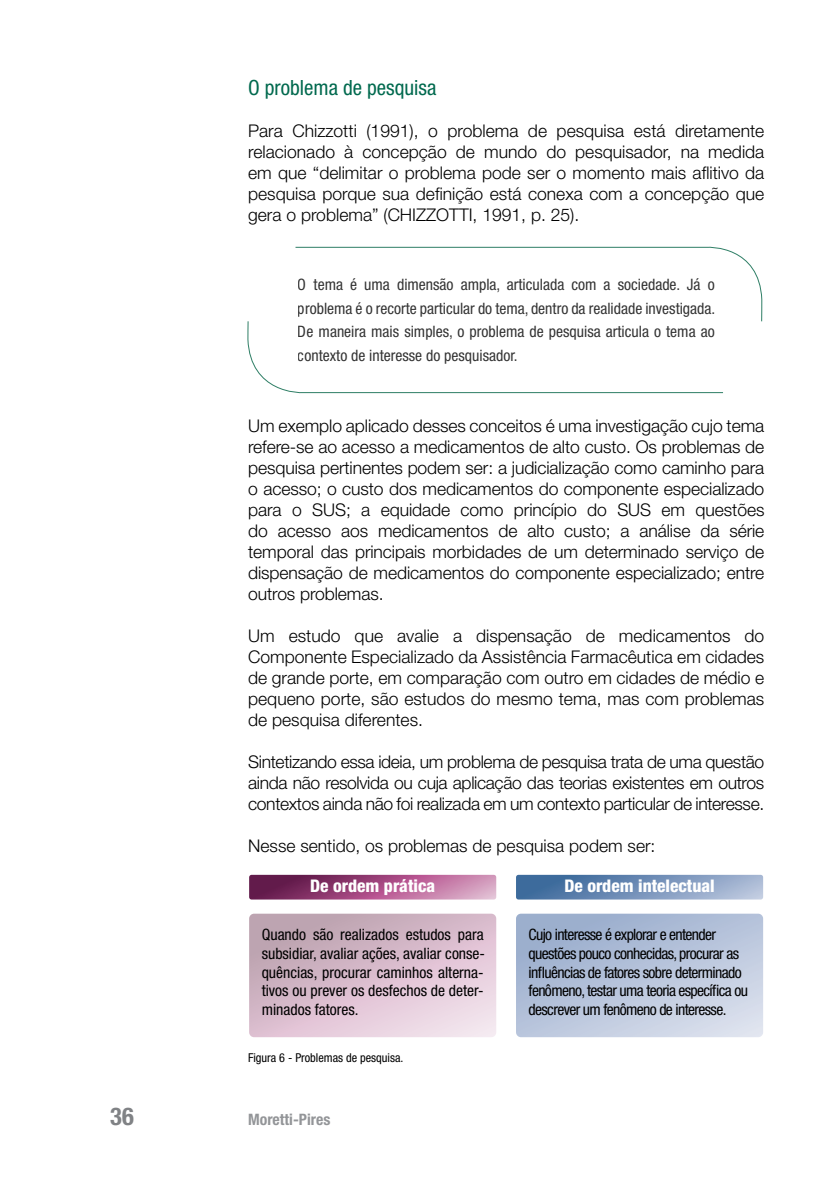
<style>
.page{position:relative;width:814px;height:1191px;background:#fff}
.page>*{position:absolute;margin:0;border:0;box-sizing:border-box;transform-origin:0 0}
.t1{font:700 condensed 24.5px "Helvetica Neue LT Std";color:#808285}
.t2{font:condensed 21px "Helvetica Neue LT Std";color:#00694e}
.t3{font:300 17.5px/21px "Helvetica Neue LT Std";color:#000;text-align:justify}
.t4{font:800 condensed 17.5px "Helvetica Neue LT Std";color:#fff}
.t5{font:condensed 15.75px/18.9px "Helvetica Neue LT Std";letter-spacing:-.04em;color:#000;text-align:justify}
.t6{font:700 condensed 15.75px "Helvetica Neue LT Std";color:#939598}
.t7{font:condensed 12.25px "Helvetica Neue LT Std";color:#000}
</style>
<div class="page">
<svg style="left:295px;top:246px;width:467px;height:76px"></svg>
<svg style="left:247px;top:298px;width:477px;height:96px"></svg>
<svg style="left:249px;top:913px;width:247px;height:124px;background:#d9becd"></svg>
<svg style="left:516px;top:913px;width:247px;height:124px;background:#b7c4db"></svg>
<svg style="left:249px;top:875px;width:247px;height:24px;background:#a05283"></svg>
<svg style="left:516px;top:875px;width:247px;height:24px;background:#7290b7"></svg>
<p class="t2" style="left:248px;top:76px;width:190px">O problema de pesquisa</p>
<p class="t3" style="left:248px;top:120px;width:517px">Para Chizzotti (1991), o problema de pesquisa está diretamente relacionado à concepção de mundo do pesquisador, na medida em que “delimitar o problema pode ser o momento mais aflitivo da pesquisa porque sua definição está conexa com a concepção que gera o problema” (CHIZZOTTI, 1991, p. 25).</p>
<p class="t5" style="left:298px;top:273px;width:419px;line-height:23.6px">O tema é uma dimensão ampla, articulada com a sociedade. Já o problema é o recorte particular do tema, dentro da realidade investigada.<br>De maneira mais simples, o problema de pesquisa articula o tema ao contexto de interesse do pesquisador.</p>
<p class="t3" style="left:248px;top:414px;width:517px">Um exemplo aplicado desses conceitos é uma investigação cujo tema refere-se ao acesso a medicamentos de alto custo. Os problemas de pesquisa pertinentes podem ser: a judicialização como caminho para o acesso; o custo dos medicamentos do componente especializado para o SUS; a equidade como princípio do SUS em questões do acesso aos medicamentos de alto custo; a análise da série temporal das principais morbidades de um determinado serviço de dispensação de medicamentos do componente especializado; entre outros problemas.</p>
<p class="t3" style="left:248px;top:624px;width:517px">Um estudo que avalie a dispensação de medicamentos do Componente Especializado da Assistência Farmacêutica em cidades de grande porte, em comparação com outro em cidades de médio e pequeno porte, são estudos do mesmo tema, mas com problemas de pesquisa diferentes.</p>
<p class="t3" style="left:248px;top:750px;width:517px">Sintetizando essa ideia, um problema de pesquisa trata de uma questão ainda não resolvida ou cuja aplicação das teorias existentes em outros contextos ainda não foi realizada em um contexto particular de interesse.</p>
<p class="t3" style="left:248px;top:834px;width:409px">Nesse sentido, os problemas de pesquisa podem ser:</p>
<p class="t4" style="left:310px;top:875px;width:126px">De ordem prática</p>
<p class="t4" style="left:564px;top:875px;width:152px">De ordem intelectual</p>
<p class="t5" style="left:262px;top:924px;width:225px">Quando são realizados estudos para subsidiar, avaliar ações, avaliar conse&shy;quências, procurar caminhos alterna&shy;tivos ou prever os desfechos de deter&shy;minados fatores.</p>
<p class="t5" style="left:528px;top:924px;width:221px;text-align:left">Cujo interesse é explorar e entender questões pouco conhecidas, procurar as influências de fatores sobre determinado fenômeno, testar uma teoria específica ou descrever um fenômeno de interesse.</p>
<p class="t7" style="left:248px;top:1050px;width:157px">Figura 6 - Problemas de pesquisa.</p>
<h1 class="t1" style="left:110px;top:1101px;width:25px">36</h1>
<p class="t6" style="left:248px;top:1109px;width:84px">Moretti-Pires</p>
</div>
